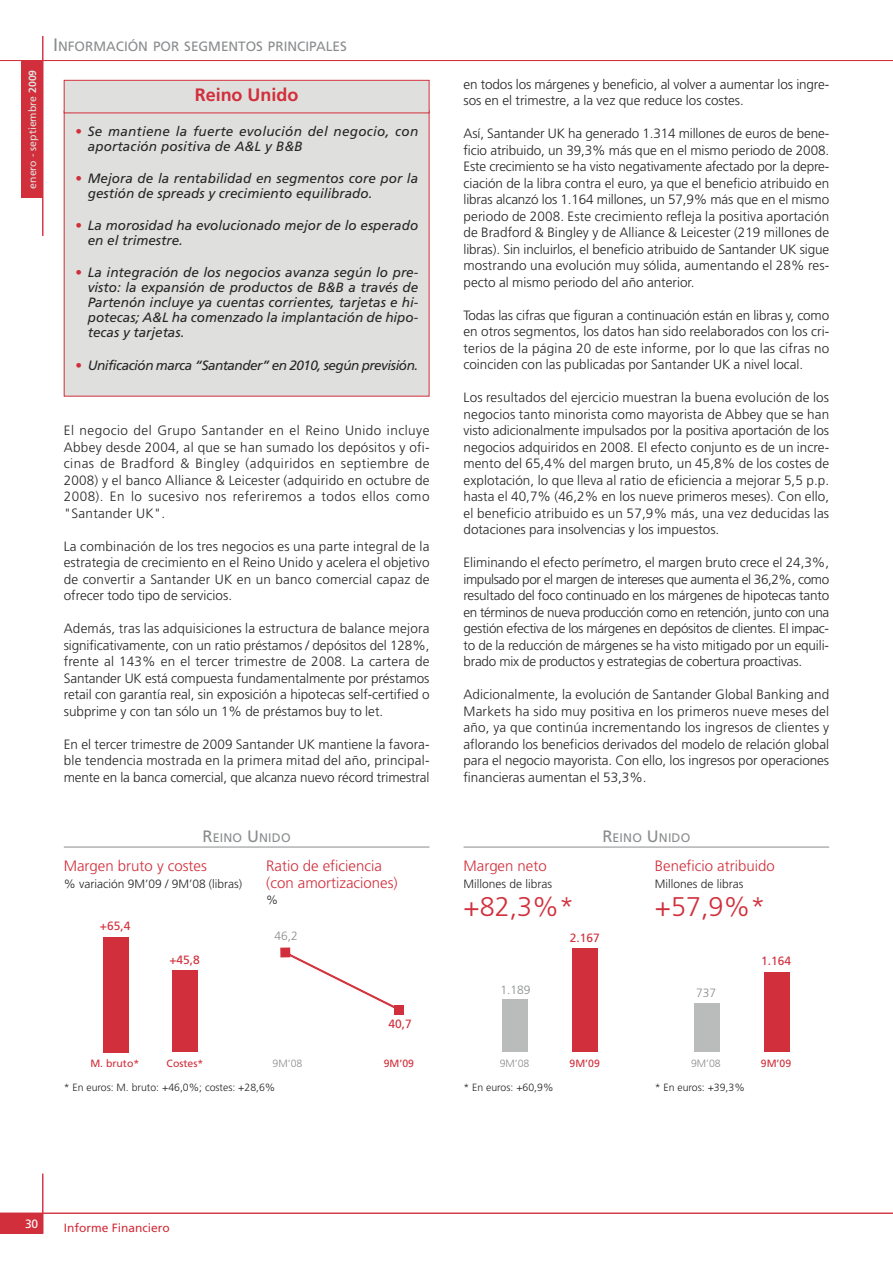
<style>
.page{position:relative;width:893px;height:1263px;background:#fff}
.page>*{position:absolute;margin:0;border:0;box-sizing:border-box;transform-origin:0 0}
.t1{font:300 27px "Frutiger";color:#d12f3b}
.t2{font:700 18px "Frutiger";color:#d12f3b}
.t3{font:300 15px/16.5px "Frutiger";color:#d12f3b}
.t4{font:300 13.5px/16.5px "Frutiger";color:#272627;text-align:justify}
.t5{font:italic 13.5px/15px "Frutiger";color:#272627}
.t6{font:italic 13.5px/15px "Frutiger";letter-spacing:.02em;color:#272627}
.t7{font:italic 13.5px "Frutiger";letter-spacing:-.035em;color:#272627}
.t8{font:13.5px "Frutiger";color:#8a8c8e}
.t9{font:12.3px "Frutiger";letter-spacing:.015em;color:#8a8c8e}
.t10{font:300 12px "Frutiger";color:#272627}
.t11{font:12px "Frutiger";color:#d12f3b}
.t12{font:300 12px "Frutiger";color:#8a8c8e}
.t13{font:12px "Frutiger";color:#fff}
.t14{font:300 10.5px "Frutiger";color:#272627}
.t15{font:10.5px "Frutiger";color:#d12f3b}
.t16{font:10.5px "Frutiger";color:#dfe0de}
.t17{font:300 10.5px "Frutiger";color:#8a8c8e}
.s1{font-weight:700}
.s2{font-size:18px}
.s3{color:#d12f3b}
.s4{font-size:16.5px}
</style>
<div class="page">
<div style="left:21px;top:61px;width:22px;height:137px;background:#d12f3b"></div>
<hr style="left:43px;top:36px;width:1px;height:200px;background:#d12f3b">
<hr style="left:43px;top:1174px;width:1px;height:60px;background:#d12f3b">
<hr style="left:0;top:60px;width:893px;height:1px;background:#d12f3b">
<hr style="left:0;top:1213px;width:893px;height:1px;background:#d12f3b">
<div style="left:0;top:1213px;width:43px;height:21px;background:#d12f3b"></div>
<hr style="left:64px;top:847px;width:365px;height:1px;background:#8a8c8e">
<div style="left:103px;top:937px;width:25px;height:115px;background:#d12f3b"></div>
<div style="left:173px;top:970px;width:25px;height:82px;background:#d12f3b"></div>
<div style="left:503px;top:1000px;width:25px;height:52px;background:#babcbc"></div>
<div style="left:572px;top:948px;width:26px;height:104px;background:#d12f3b"></div>
<div style="left:694px;top:1003px;width:25px;height:49px;background:#babcbc"></div>
<div style="left:764px;top:972px;width:25px;height:80px;background:#d12f3b"></div>
<svg style="left:284px;top:951px;width:110px;height:57px"></svg>
<div style="left:394px;top:1005px;width:10px;height:9px;background:#d12f3b"></div>
<div style="left:280px;top:947px;width:10px;height:10px;background:#d12f3b"></div>
<hr style="left:463px;top:847px;width:366px;height:1px;background:#8a8c8e">
<div style="left:65px;top:111px;width:364px;height:285px;background:#dfe0de"></div>
<div style="left:65px;top:81px;width:364px;height:32px;background:#dfe0de"></div>
<div style="left:64px;top:80px;width:365px;height:33px;border:1px solid #d12f3b"></div>
<p class="t16" style="left:28px;top:189px;width:120px;rotate:-90deg">enero - septiembre <span class="s1">2009</span></p>
<p class="t8" style="left:53px;top:41px;width:295px"><span class="s2">I</span>NFORMACIÓN POR SEGMENTOS PRINCIPALES</p>
<h2 class="t2" style="left:195px;top:88px;width:105px">Reino Unido</h2>
<p class="t6" style="left:88px;top:125px;width:332px;text-indent:-13px"><span class="s3">•</span> Se mantiene la fuerte evolución del negocio, con aportación positiva de A&amp;L y B&amp;B</p>
<p class="t5" style="left:88px;top:172px;width:332px;text-indent:-13px"><span class="s3">•</span> Mejora de la rentabilidad en segmentos core por la gestión de spreads y crecimiento equilibrado.</p>
<p class="t5" style="left:88px;top:219px;width:332px;text-indent:-13px"><span class="s3">•</span> La morosidad ha evolucionado mejor de lo esperado en el trimestre.</p>
<p class="t5" style="left:88px;top:266px;width:332px;text-align:justify;text-indent:-13px"><span class="s3">•</span> La integración de los negocios avanza según lo pre&shy;visto: la expansión de productos de B&amp;B a través de Partenón incluye ya cuentas corrientes, tarjetas e hi&shy;potecas; A&amp;L ha comenzado la implantación de hipo&shy;tecas y tarjetas.</p>
<p class="t7" style="left:75px;top:359px;width:345px"><span class="s3">•</span> Unificación marca “Santander” en 2010, según previsión.</p>
<p class="t4" style="left:64px;top:423px;width:367px">El negocio del Grupo Santander en el Reino Unido incluye Abbey desde 2004, al que se han sumado los depósitos y ofi&shy;cinas de Bradford &amp; Bingley (adquiridos en septiembre de 2008) y el banco Alliance &amp; Leicester (adquirido en octubre de 2008). En lo sucesivo nos referiremos a todos ellos como "Santander UK".</p>
<p class="t4" style="left:64px;top:539px;width:367px">La combinación de los tres negocios es una parte integral de la estrategia de crecimiento en el Reino Unido y acelera el objetivo de convertir a Santander UK en un banco comercial capaz de ofrecer todo tipo de servicios.</p>
<p class="t4" style="left:64px;top:621px;width:367px">Además, tras las adquisiciones la estructura de balance mejora significativamente, con un ratio préstamos / depósitos del 128%, frente al 143% en el tercer trimestre de 2008. La cartera de Santander UK está compuesta fundamentalmente por préstamos retail con garantía real, sin exposición a hipotecas self-certified o subprime y con tan sólo un 1% de préstamos buy to let.</p>
<p class="t4" style="left:64px;top:737px;width:367px">En el tercer trimestre de 2009 Santander UK mantiene la favora&shy;ble tendencia mostrada en la primera mitad del año, principal&shy;mente en la banca comercial, que alcanza nuevo récord trimestral</p>
<p class="t4" style="left:463px;top:77px;width:367px">en todos los márgenes y beneficio, al volver a aumentar los ingre&shy;sos en el trimestre, a la vez que reduce los costes.</p>
<p class="t4" style="left:463px;top:126px;width:367px">Así, Santander UK ha generado 1.314 millones de euros de bene&shy;ficio atribuido, un 39,3% más que en el mismo periodo de 2008.<br>Este crecimiento se ha visto negativamente afectado por la depre&shy;ciación de la libra contra el euro, ya que el beneficio atribuido en libras alcanzó los 1.164 millones, un 57,9% más que en el mismo periodo de 2008. Este crecimiento refleja la positiva aportación de Bradford &amp; Bingley y de Alliance &amp; Leicester (219 millones de libras). Sin incluirlos, el beneficio atribuido de Santander UK sigue mostrando una evolución muy sólida, aumentando el 28% res&shy;pecto al mismo periodo del año anterior.</p>
<p class="t4" style="left:463px;top:308px;width:367px">Todas las cifras que figuran a continuación están en libras y, como en otros segmentos, los datos han sido reelaborados con los cri&shy;terios de la página 20 de este informe, por lo que las cifras no coinciden con las publicadas por Santander UK a nivel local.</p>
<p class="t4" style="left:463px;top:390px;width:367px">Los resultados del ejercicio muestran la buena evolución de los negocios tanto minorista como mayorista de Abbey que se han visto adicionalmente impulsados por la positiva aportación de los negocios adquiridos en 2008. El efecto conjunto es de un incre&shy;mento del 65,4% del margen bruto, un 45,8% de los costes de explotación, lo que lleva al ratio de eficiencia a mejorar 5,5 p.p. hasta el 40,7% (46,2% en los nueve primeros meses). Con ello, el beneficio atribuido es un 57,9% más, una vez deducidas las dotaciones para insolvencias y los impuestos.</p>
<p class="t4" style="left:463px;top:555px;width:367px">Eliminando el efecto perímetro, el margen bruto crece el 24,3%, impulsado por el margen de intereses que aumenta el 36,2%, como resultado del foco continuado en los márgenes de hipotecas tanto en términos de nueva producción como en retención, junto con una gestión efectiva de los márgenes en depósitos de clientes. El impac&shy;to de la reducción de márgenes se ha visto mitigado por un equili&shy;brado mix de productos y estrategias de cobertura proactivas.</p>
<p class="t4" style="left:463px;top:687px;width:367px">Adicionalmente, la evolución de Santander Global Banking and Markets ha sido muy positiva en los primeros nueve meses del año, ya que continúa incrementando los ingresos de clientes y aflorando los beneficios derivados del modelo de relación global para el negocio mayorista. Con ello, los ingresos por operaciones financieras aumentan el 53,3%.</p>
<p class="t9" style="left:203px;top:833px;width:89px"><span class="s4">R</span>EINO <span class="s4">U</span>NIDO</p>
<p class="t3" style="left:266px;top:859px;width:133px">Ratio de eficiencia (con amortizaciones)</p>
<p class="t10" style="left:266px;top:895px;width:13px">%</p>
<p class="t3" style="left:64px;top:859px;width:145px">Margen bruto y costes</p>
<p class="t10" style="left:64px;top:879px;width:180px">% variación 9M’09 / 9M’08 (libras)</p>
<p class="t11" style="left:100px;top:921px;width:32px">+65,4</p>
<p class="t12" style="left:274px;top:931px;width:25px">46,2</p>
<p class="t3" style="left:463px;top:859px;width:85px">Margen neto</p>
<p class="t10" style="left:463px;top:879px;width:90px">Millones de libras</p>
<h1 class="t1" style="left:463px;top:896px;width:112px">+82,3%*</h1>
<p class="t9" style="left:602px;top:833px;width:89px"><span class="s4">R</span>EINO <span class="s4">U</span>NIDO</p>
<p class="t3" style="left:655px;top:859px;width:121px">Beneficio atribuido</p>
<p class="t10" style="left:655px;top:879px;width:90px">Millones de libras</p>
<h1 class="t1" style="left:655px;top:896px;width:112px">+57,9%*</h1>
<p class="t11" style="left:570px;top:933px;width:31px">2.167</p>
<p class="t11" style="left:169px;top:955px;width:32px">+45,8</p>
<p class="t11" style="left:761px;top:956px;width:31px">1.164</p>
<p class="t12" style="left:501px;top:985px;width:31px">1.189</p>
<p class="t12" style="left:696px;top:988px;width:21px">737</p>
<p class="t11" style="left:388px;top:1018px;width:25px">40,7</p>
<p class="t15" style="left:90px;top:1059px;width:50px">M. bruto*</p>
<p class="t15" style="left:167px;top:1059px;width:38px">Costes*</p>
<p class="t17" style="left:273px;top:1059px;width:31px">9M’08</p>
<p class="t15" style="left:384px;top:1059px;width:32px">9M’09</p>
<p class="t17" style="left:500px;top:1059px;width:31px">9M’08</p>
<p class="t15" style="left:570px;top:1059px;width:32px">9M’09</p>
<p class="t17" style="left:691px;top:1059px;width:31px">9M’08</p>
<p class="t15" style="left:761px;top:1059px;width:32px">9M’09</p>
<p class="t14" style="left:64px;top:1083px;width:213px">* En euros: M. bruto: +46,0%; costes: +28,6%</p>
<p class="t14" style="left:463px;top:1083px;width:92px">* En euros: +60,9%</p>
<p class="t14" style="left:655px;top:1083px;width:92px">* En euros: +39,3%</p>
<p class="t13" style="left:25px;top:1219px;width:15px">30</p>
<p class="t11" style="left:64px;top:1223px;width:107px">Informe Financiero</p>
</div>
